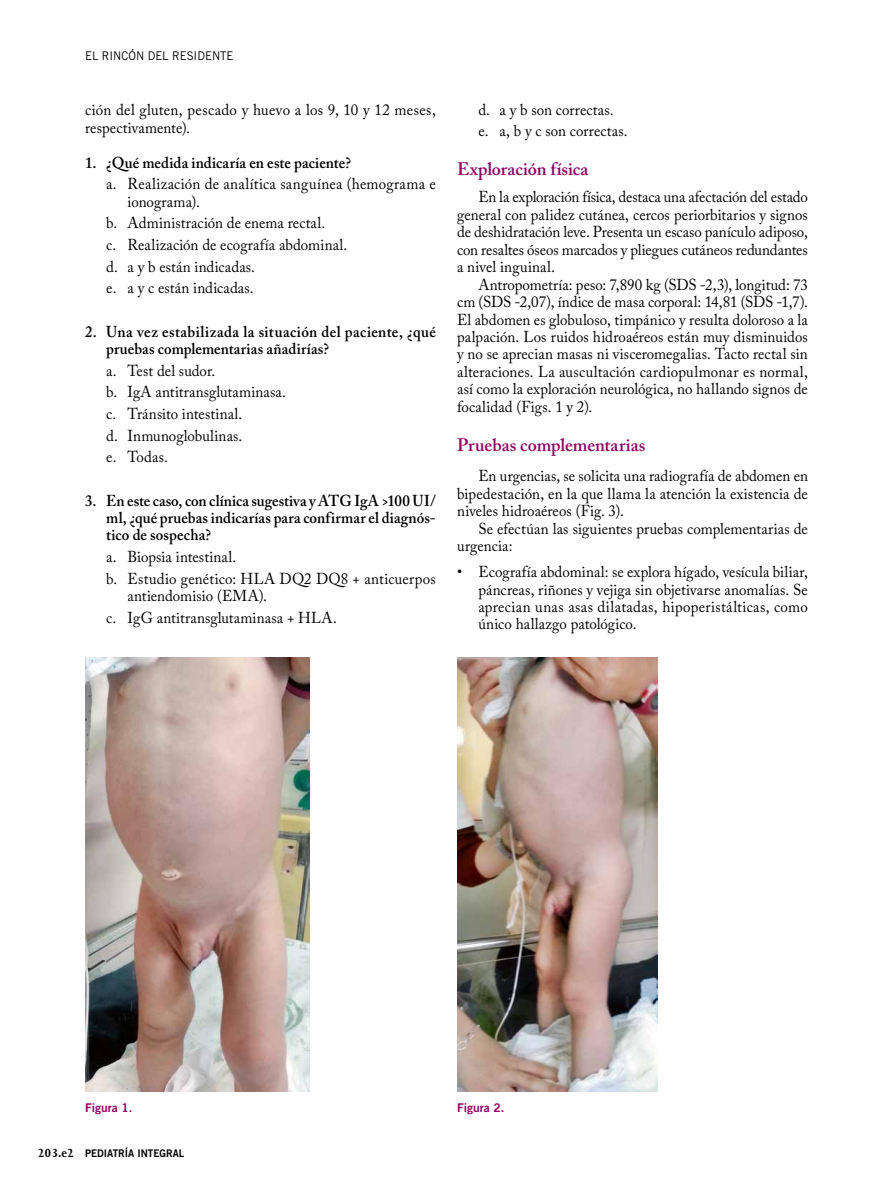
<style>
.page{position:relative;width:893px;height:1191px;background:#fff}
.page>*{position:absolute;margin:0;border:0;box-sizing:border-box;transform-origin:0 0}
.t1{font:600 18px "Adobe Caslon Pro";color:#8f0362}
.t2{font:15.75px/17.4px "Adobe Caslon Pro";letter-spacing:.005em;color:#000;scale:.95 1}
.t3{font:600 15.75px/17.4px "Adobe Caslon Pro";letter-spacing:.015em;color:#000;scale:.95 1}
.t4{font:12px "Trade Gothic";color:#000;scale:.95 1}
.t5{font:12px "Trade Gothic Bold Two";color:#8f0362}
.t6{font:10.5px "Trade Gothic Bold Two";color:#000;scale:.95 1}
.s1{font-family:"Joanna MT Std";font-weight:700;font-size:13.5px}
</style>
<div class="page">
<img style="left:85px;top:658px;width:224px;height:433px">
<img style="left:457px;top:658px;width:201px;height:433px">
<p class="t4" style="left:85px;top:49px;width:158px">EL RINCÓN DEL RESIDENTE</p>
<p class="t2" style="left:85px;top:101px;width:371px">ción del gluten, pescado y huevo a los 9, 10 y 12 meses, respectivamente).</p>
<p class="t3" style="left:85px;top:153px;width:281px">1. ¿Qué medida indicaría en este paciente?</p>
<p class="t2" style="left:128px;top:175px;width:326px;text-indent:-21px">a. Realización de analítica sanguínea (hemograma e ionograma).</p>
<p class="t2" style="left:106px;top:212px;width:255px;line-height:21.6px">b. Administración de enema rectal.<br>c. Realización de ecografía abdominal. d. a y b están indicadas.<br>e. a y c están indicadas.</p>
<p class="t3" style="left:106px;top:322px;width:348px;text-indent:-21px">2. Una vez estabilizada la situación del paciente, ¿qué pruebas complementarias añadirías?</p>
<p class="t2" style="left:106px;top:359px;width:191px;line-height:21.6px">a. Test del sudor.<br>b. IgA antitransglutaminasa. c. Tránsito intestinal.<br>d. Inmunoglobulinas.<br>e. Todas.</p>
<p class="t3" style="left:106px;top:491px;width:348px;text-align:justify;text-indent:-21px">3. En este caso, con clínica sugestiva y ATG IgA &gt;100 UI/ ml, ¿qué pruebas indicarías para confirmar el diagnós&shy;tico de sospecha?</p>
<p class="t2" style="left:106px;top:546px;width:348px;line-height:21.6px">a. Biopsia intestinal.<br>b. Estudio genético: HLA DQ2 DQ8 + anticuerpos</p>
<p class="t2" style="left:106px;top:585px;width:244px;line-height:21.6px;text-indent:21px">antiendomisio (EMA).<br>c. IgG antitransglutaminasa + HLA.</p>
<p class="t2" style="left:478px;top:98px;width:158px;line-height:21.6px">d. a y b son correctas. e. a, b y c son correctas.</p>
<p class="t1" style="left:457px;top:159px;width:133px">Exploración física</p>
<p class="t2" style="left:457px;top:188px;width:371px;text-align:justify;text-indent:21px">En la exploración física, destaca una afectación del estado general con palidez cutánea, cercos periorbitarios y signos de deshidratación leve. Presenta un escaso panículo adiposo, con resaltes óseos marcados y pliegues cutáneos redundantes a nivel inguinal.</p>
<p class="t2" style="left:457px;top:275px;width:371px;text-align:justify;text-indent:21px">Antropometría: peso: 7,890 kg (SDS -2,3), longitud: 73 cm (SDS -2,07), índice de masa corporal: 14,81 (SDS -1,7).<br>El abdomen es globuloso, timpánico y resulta doloroso a la palpación. Los ruidos hidroaéreos están muy disminuidos y no se aprecian masas ni visceromegalias. Tacto rectal sin alteraciones. La auscultación cardiopulmonar es normal, así como la exploración neurológica, no hallando signos de focalidad (Figs. 1 y 2).</p>
<p class="t1" style="left:457px;top:434px;width:190px">Pruebas complementarias</p>
<p class="t2" style="left:457px;top:467px;width:371px;text-align:justify;text-indent:21px">En urgencias, se solicita una radiografía de abdomen en bipedestación, en la que llama la atención la existencia de niveles hidroaéreos (Fig. 3).</p>
<p class="t2" style="left:457px;top:519px;width:371px;text-indent:21px">Se efectúan las siguientes pruebas complementarias de urgencia:</p>
<p class="t2" style="left:478px;top:563px;width:348px;text-align:justify;text-indent:-21px">• Ecografía abdominal: se explora hígado, vesícula biliar, páncreas, riñones y vejiga sin objetivarse anomalías. Se aprecian unas asas dilatadas, hipoperistálticas, como único hallazgo patológico.</p>
<p class="t5" style="left:85px;top:1100px;width:49px">Figura 1.</p>
<p class="t5" style="left:457px;top:1100px;width:49px">Figura 2.</p>
<p class="t6" style="left:38px;top:1146px;width:156px"><span class="s1">203.e2</span> PEDIATRÍA INTEGRAL</p>
</div>
